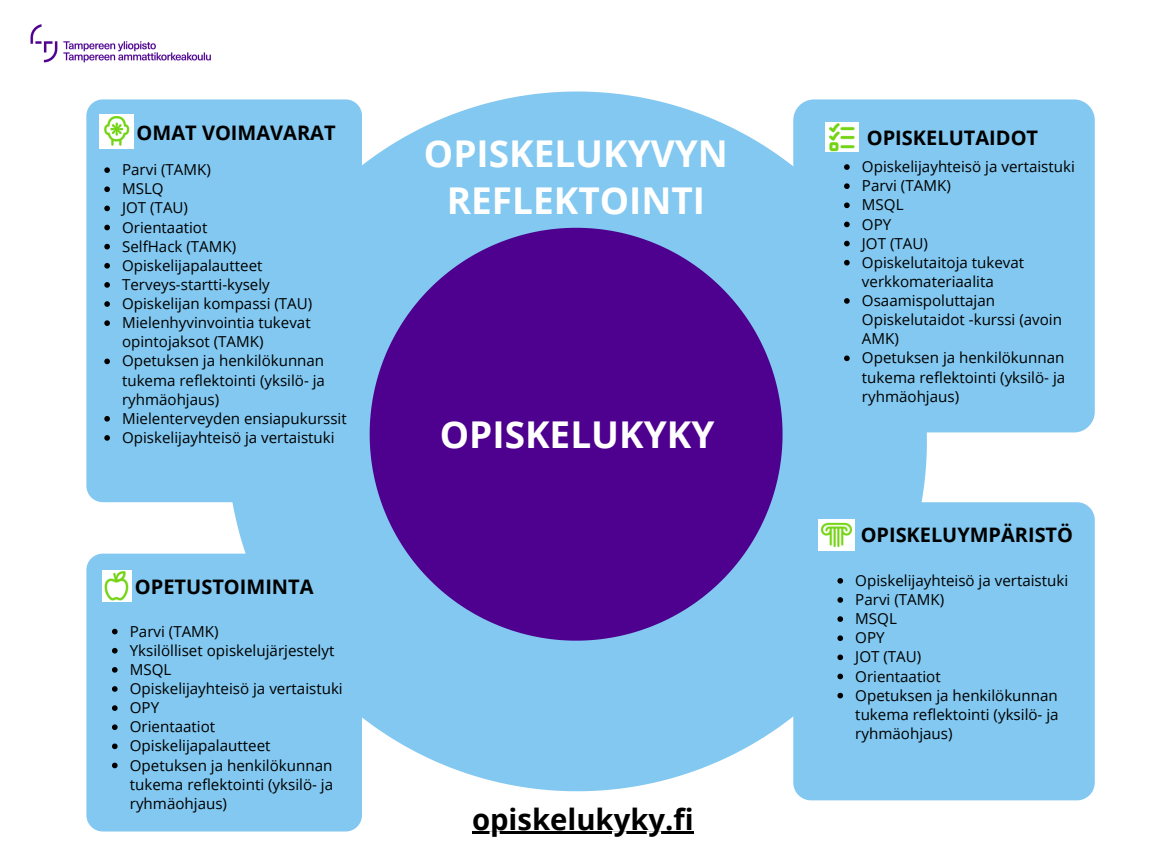
<style>
.page{position:relative;width:1152px;height:864px;background:#fff}
.page>*{position:absolute;margin:0;border:0;box-sizing:border-box;transform-origin:0 0}
.t1{font:700 36.9px/47.2px "Open Sans";color:#fff;text-align:center}
.t2{font:700 29.25px "Open Sans";color:#000}
.t3{font:700 19.95px "Open Sans";color:#000}
.t4{font:15.15px/19.2px "Open Sans";color:#000}
</style>
<div class="page">
<img style="left:30px;top:24px;width:181px;height:39px">
<svg style="left:227px;top:92px;width:700px;height:699px;fill:#82c8f0"></svg>
<svg style="left:370px;top:228px;width:413px;height:413px;fill:#4e008e"></svg>
<div style="left:86px;top:554px;width:276px;height:278px;background:#82c8f0;border-radius:16px"></div>
<div style="left:793px;top:502px;width:302px;height:298px;background:#82c8f0;border-radius:18px"></div>
<div style="left:793px;top:99px;width:302px;height:333px;background:#82c8f0;border-radius:21px"></div>
<div style="left:86px;top:99px;width:276px;height:403px;background:#82c8f0;border-radius:16px"></div>
<svg style="left:104px;top:167px;width:6px;height:6px"></svg>
<svg style="left:104px;top:186px;width:6px;height:6px"></svg>
<svg style="left:104px;top:206px;width:6px;height:5px"></svg>
<svg style="left:104px;top:225px;width:6px;height:5px"></svg>
<svg style="left:104px;top:244px;width:6px;height:5px"></svg>
<svg style="left:104px;top:263px;width:6px;height:6px"></svg>
<svg style="left:104px;top:282px;width:6px;height:6px"></svg>
<svg style="left:104px;top:301px;width:6px;height:6px"></svg>
<svg style="left:104px;top:320px;width:6px;height:6px"></svg>
<svg style="left:104px;top:359px;width:6px;height:5px"></svg>
<svg style="left:104px;top:416px;width:6px;height:6px"></svg>
<svg style="left:104px;top:435px;width:6px;height:6px"></svg>
<img style="left:818px;top:519px;width:36px;height:32px">
<img style="left:100px;top:115px;width:34px;height:34px">
<img style="left:102px;top:570px;width:30px;height:32px">
<img style="left:826px;top:122px;width:32px;height:30px">
<svg style="left:112px;top:629px;width:6px;height:5px"></svg>
<svg style="left:112px;top:648px;width:6px;height:6px"></svg>
<svg style="left:112px;top:667px;width:6px;height:6px"></svg>
<svg style="left:112px;top:686px;width:6px;height:6px"></svg>
<svg style="left:112px;top:705px;width:6px;height:6px"></svg>
<svg style="left:112px;top:724px;width:6px;height:6px"></svg>
<svg style="left:112px;top:744px;width:6px;height:5px"></svg>
<svg style="left:112px;top:763px;width:6px;height:5px"></svg>
<hr style="left:472px;top:832px;width:222px;height:2px;background:#000">
<svg style="left:837px;top:578px;width:6px;height:6px"></svg>
<svg style="left:837px;top:597px;width:6px;height:6px"></svg>
<svg style="left:837px;top:616px;width:6px;height:6px"></svg>
<svg style="left:837px;top:635px;width:6px;height:6px"></svg>
<svg style="left:837px;top:655px;width:6px;height:5px"></svg>
<svg style="left:837px;top:674px;width:6px;height:5px"></svg>
<svg style="left:837px;top:693px;width:6px;height:5px"></svg>
<svg style="left:844px;top:164px;width:6px;height:6px"></svg>
<svg style="left:844px;top:183px;width:6px;height:6px"></svg>
<svg style="left:844px;top:203px;width:6px;height:5px"></svg>
<svg style="left:844px;top:222px;width:6px;height:5px"></svg>
<svg style="left:844px;top:241px;width:6px;height:5px"></svg>
<svg style="left:844px;top:260px;width:6px;height:6px"></svg>
<svg style="left:844px;top:298px;width:6px;height:6px"></svg>
<svg style="left:844px;top:356px;width:6px;height:5px"></svg>
<h3 class="t3" style="left:137px;top:118px;width:200px">OMAT VOIMAVARAT</h3>
<p class="t4" style="left:122px;top:160px;width:226px">Parvi (TAMK)<br>MSLQ<br>JOT (TAU)<br>Orientaatiot<br>SelfHack (TAMK)<br>Opiskelijapalautteet<br>Terveys-startti-kysely<br>Opiskelijan kompassi (TAU)<br>Mielenhyvinvointia tukevat opintojaksot (TAMK)<br>Opetuksen ja henkilökunnan tukema reflektointi (yksilö- ja ryhmäohjaus)<br>Mielenterveyden ensiapukurssit<br>Opiskelijayhteisö ja vertaistuki</p>
<h3 class="t3" style="left:135px;top:572px;width:180px">OPETUSTOIMINTA</h3>
<p class="t4" style="left:130px;top:621px;width:214px">Parvi (TAMK)<br>Yksilölliset opiskelujärjestelyt<br>MSQL<br>Opiskelijayhteisö ja vertaistuki<br>OPY<br>Orientaatiot<br>Opiskelijapalautteet<br>Opetuksen ja henkilökunnan tukema reflektointi (yksilö- ja ryhmäohjaus)</p>
<h1 class="t1" style="left:424px;top:129px;width:306px">OPISKELUKYVYN<br>REFLEKTOINTI</h1>
<h1 class="t1" style="left:440px;top:410px;width:276px">OPISKELUKYKY</h1>
<h2 class="t2" style="left:472px;top:798px;width:223px">opiskelukyky.fi</h2>
<h3 class="t3" style="left:867px;top:124px;width:173px">OPISKELUTAIDOT</h3>
<p class="t4" style="left:862px;top:157px;width:214px">Opiskelijayhteisö ja vertaistuki<br>Parvi (TAMK)<br>MSQL<br>OPY<br>JOT (TAU)<br>Opiskelutaitoja tukevat verkkomateriaalita<br>Osaamispoluttajan<br>Opiskelutaidot -kurssi (avoin<br>AMK)<br>Opetuksen ja henkilökunnan tukema reflektointi (yksilö- ja ryhmäohjaus)</p>
<h3 class="t3" style="left:861px;top:521px;width:214px">OPISKELUYMPÄRISTÖ</h3>
<p class="t4" style="left:855px;top:570px;width:214px">Opiskelijayhteisö ja vertaistuki<br>Parvi (TAMK)<br>MSQL<br>OPY<br>JOT (TAU)<br>Orientaatiot<br>Opetuksen ja henkilökunnan tukema reflektointi (yksilö- ja ryhmäohjaus)</p>
</div>
